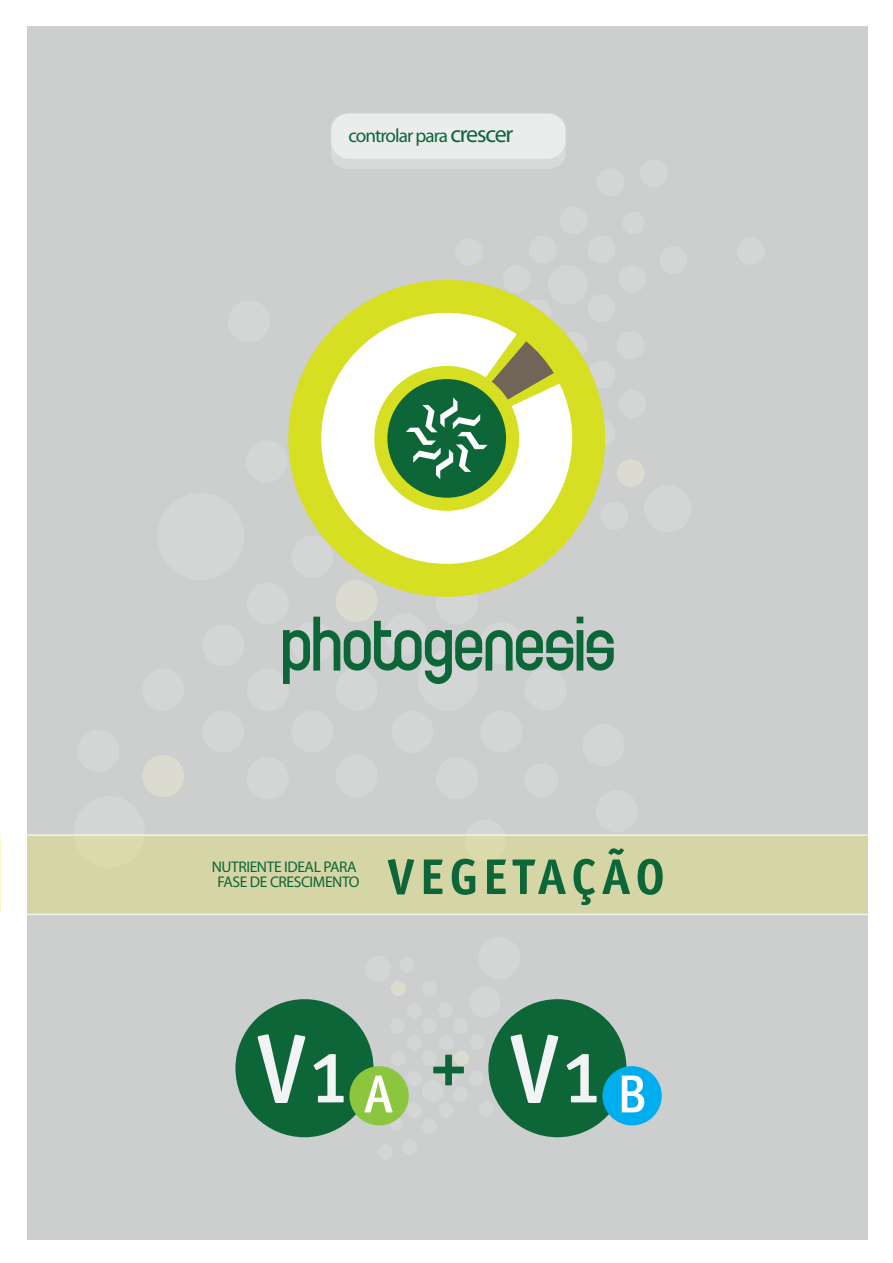
<style>
.page{position:relative;width:893px;height:1263px;background:#fff}
.page>*{position:absolute;margin:0;border:0;box-sizing:border-box;transform-origin:0 0}
.t1{font:97.8px "Officina San Md OSITCTT Medium";color:#f2f3f4}
.t2{font:700 50.4px "Officina Sans Std";letter-spacing:.1em;color:#0c6638}
.t3{font:italic 700 19.2px "Futura BT";letter-spacing:-.05em;color:#0c6638}
.t4{font:15.45px/15.5px "Futura BT";letter-spacing:-.025em;color:#0c6638;text-align:center}
.s1{font-size:24px}
.s2{font-size:82.2px}
</style>
<div class="page">
<div style="left:3px;top:3px;width:890px;height:1258px;background:#cdcece"></div>
<div style="left:582px;top:724px;width:42px;height:42px;background:#d4d5d5;border-radius:50%"></div>
<div style="left:77px;top:730px;width:42px;height:42px;background:#d4d5d5;border-radius:50%"></div>
<div style="left:464px;top:819px;width:42px;height:42px;background:#d4d5d5;border-radius:50%"></div>
<div style="left:478px;top:937px;width:42px;height:42px;background:#d4d5d5;border-radius:50%"></div>
<div style="left:246px;top:440px;width:42px;height:42px;background:#d4d5d5;border-radius:50%"></div>
<div style="left:596px;top:790px;width:42px;height:42px;background:#d4d5d5;border-radius:50%"></div>
<div style="left:228px;top:300px;width:42px;height:42px;background:#d4d5d5;border-radius:50%"></div>
<div style="left:142px;top:755px;width:42px;height:42px;background:#dbdbd0;border-radius:50%"></div>
<div style="left:142px;top:668px;width:42px;height:43px;background:#d4d5d5;border-radius:50%"></div>
<div style="left:247px;top:757px;width:42px;height:42px;background:#d4d5d5;border-radius:50%"></div>
<div style="left:291px;top:711px;width:42px;height:42px;background:#d4d5d5;border-radius:50%"></div>
<div style="left:335px;top:755px;width:43px;height:42px;background:#d4d5d5;border-radius:50%"></div>
<div style="left:335px;top:668px;width:43px;height:43px;background:#d4d5d5;border-radius:50%"></div>
<div style="left:436px;top:757px;width:42px;height:42px;background:#d4d5d5;border-radius:50%"></div>
<div style="left:480px;top:711px;width:42px;height:42px;background:#d4d5d5;border-radius:50%"></div>
<div style="left:525px;top:763px;width:33px;height:34px;background:#d4d5d5;border-radius:50%"></div>
<div style="left:525px;top:668px;width:42px;height:43px;background:#d4d5d5;border-radius:50%"></div>
<div style="left:202px;top:711px;width:42px;height:42px;background:#d4d5d5;border-radius:50%"></div>
<div style="left:202px;top:624px;width:42px;height:42px;background:#d4d5d5;border-radius:50%"></div>
<div style="left:247px;top:669px;width:42px;height:42px;background:#d4d5d5;border-radius:50%"></div>
<div style="left:247px;top:582px;width:42px;height:42px;background:#d4d5d5;border-radius:50%"></div>
<div style="left:291px;top:536px;width:42px;height:42px;background:#d4d5d5;border-radius:50%"></div>
<div style="left:335px;top:580px;width:43px;height:42px;background:#dbdbd0;border-radius:50%"></div>
<div style="left:157px;top:493px;width:87px;height:87px;background:#d4d5d5;border-radius:50%"></div>
<div style="left:392px;top:711px;width:42px;height:42px;background:#d4d5d5;border-radius:50%"></div>
<div style="left:384px;top:613px;width:42px;height:42px;background:#d4d5d5;border-radius:50%"></div>
<div style="left:418px;top:650px;width:60px;height:61px;background:#d4d5d5;border-radius:50%"></div>
<div style="left:436px;top:582px;width:42px;height:42px;background:#d4d5d5;border-radius:50%"></div>
<div style="left:73px;top:796px;width:72px;height:72px;background:#d4d5d5;border-radius:50%"></div>
<div style="left:596px;top:168px;width:28px;height:28px;background:#d4d5d5;border-radius:50%"></div>
<div style="left:600px;top:502px;width:28px;height:28px;background:#d4d5d5;border-radius:50%"></div>
<div style="left:659px;top:246px;width:28px;height:28px;background:#d4d5d5;border-radius:50%"></div>
<div style="left:737px;top:237px;width:28px;height:28px;background:#d4d5d5;border-radius:50%"></div>
<div style="left:640px;top:160px;width:28px;height:27px;background:#d4d5d5;border-radius:50%"></div>
<div style="left:617px;top:459px;width:28px;height:28px;background:#dbdbd0;border-radius:50%"></div>
<div style="left:618px;top:390px;width:28px;height:28px;background:#d4d5d5;border-radius:50%"></div>
<div style="left:588px;top:361px;width:27px;height:28px;background:#d4d5d5;border-radius:50%"></div>
<div style="left:617px;top:331px;width:28px;height:28px;background:#d4d5d5;border-radius:50%"></div>
<div style="left:560px;top:331px;width:28px;height:28px;background:#d4d5d5;border-radius:50%"></div>
<div style="left:618px;top:265px;width:28px;height:28px;background:#d4d5d5;border-radius:50%"></div>
<div style="left:588px;top:236px;width:27px;height:28px;background:#d4d5d5;border-radius:50%"></div>
<div style="left:622px;top:212px;width:23px;height:22px;background:#d4d5d5;border-radius:50%"></div>
<div style="left:560px;top:206px;width:28px;height:28px;background:#d4d5d5;border-radius:50%"></div>
<svg style="left:588px;top:419px;width:27px;height:28px"></svg>
<div style="left:588px;top:294px;width:27px;height:28px;background:#d4d5d5;border-radius:50%"></div>
<div style="left:523px;top:299px;width:28px;height:28px;background:#d4d5d5;border-radius:50%"></div>
<div style="left:548px;top:265px;width:40px;height:40px;background:#d4d5d5;border-radius:50%"></div>
<div style="left:503px;top:265px;width:28px;height:28px;background:#d4d5d5;border-radius:50%"></div>
<div style="left:529px;top:236px;width:28px;height:28px;background:#d4d5d5;border-radius:50%"></div>
<div style="left:455px;top:238px;width:28px;height:28px;background:#d4d5d5;border-radius:50%"></div>
<div style="left:644px;top:485px;width:47px;height:47px;background:#d4d5d5;border-radius:50%"></div>
<svg style="left:283px;top:617px;width:331px;height:67px"></svg>
<div style="left:288px;top:280px;width:317px;height:317px;background:#d6df21;border-radius:50%"></div>
<svg style="left:320px;top:312px;width:254px;height:253px;fill:#fff"></svg>
<svg style="left:406px;top:341px;width:148px;height:138px"></svg>
<hr style="left:0;top:834px;width:890px;height:2px;background:#f2f3f4">
<div style="left:0;top:836px;width:893px;height:76px;background:#d6d5a6"></div>
<hr style="left:1px;top:913px;width:887px;height:2px;background:#f2f3f4">
<svg style="left:331px;top:113px;width:235px;height:55px"></svg>
<div style="left:1px;top:3px;width:26px;height:1260px;background:#fff"></div>
<div style="left:869px;top:3px;width:24px;height:1260px;background:#fff"></div>
<div style="left:4px;top:1240px;width:889px;height:23px;background:#fff"></div>
<div style="left:4px;top:0;width:889px;height:26px;background:#fff"></div>
<div style="left:402px;top:1139px;width:15px;height:16px;background:#d4d5d5;border-radius:50%"></div>
<div style="left:400px;top:957px;width:15px;height:16px;background:#d4d5d5;border-radius:50%"></div>
<div style="left:378px;top:1144px;width:15px;height:15px;background:#d4d5d5;border-radius:50%"></div>
<div style="left:489px;top:1047px;width:15px;height:15px;background:#d1d2d2;border-radius:50%"></div>
<div style="left:391px;top:981px;width:15px;height:15px;background:#dbdbd0;border-radius:50%"></div>
<div style="left:422px;top:981px;width:15px;height:15px;background:#d4d5d5;border-radius:50%"></div>
<div style="left:390px;top:1018px;width:15px;height:16px;background:#d4d5d5;border-radius:50%"></div>
<div style="left:407px;top:1035px;width:15px;height:15px;background:#d4d5d5;border-radius:50%"></div>
<div style="left:391px;top:1050px;width:15px;height:16px;background:#d4d5d5;border-radius:50%"></div>
<div style="left:422px;top:1050px;width:15px;height:16px;background:#d4d5d5;border-radius:50%"></div>
<div style="left:407px;top:1103px;width:15px;height:15px;background:#d4d5d5;border-radius:50%"></div>
<div style="left:391px;top:1119px;width:12px;height:12px;background:#d4d5d5;border-radius:50%"></div>
<div style="left:422px;top:1119px;width:15px;height:15px;background:#d4d5d5;border-radius:50%"></div>
<div style="left:407px;top:1002px;width:15px;height:16px;background:#d4d5d5;border-radius:50%"></div>
<div style="left:438px;top:1002px;width:15px;height:16px;background:#d4d5d5;border-radius:50%"></div>
<div style="left:422px;top:1018px;width:15px;height:16px;background:#d4d5d5;border-radius:50%"></div>
<div style="left:453px;top:1018px;width:15px;height:16px;background:#d4d5d5;border-radius:50%"></div>
<div style="left:439px;top:1035px;width:15px;height:15px;background:#d4d5d5;border-radius:50%"></div>
<div style="left:470px;top:1035px;width:15px;height:15px;background:#d4d5d5;border-radius:50%"></div>
<div style="left:454px;top:1050px;width:15px;height:16px;background:#dbdbd0;border-radius:50%"></div>
<div style="left:469px;top:986px;width:31px;height:32px;background:#d4d5d5;border-radius:50%"></div>
<div style="left:407px;top:1071px;width:15px;height:15px;background:#d4d5d5;border-radius:50%"></div>
<div style="left:422px;top:1080px;width:22px;height:22px;background:#d4d5d5;border-radius:50%"></div>
<div style="left:453px;top:1087px;width:15px;height:15px;background:#d4d5d5;border-radius:50%"></div>
<div style="left:439px;top:1103px;width:15px;height:15px;background:#d4d5d5;border-radius:50%"></div>
<div style="left:479px;top:1101px;width:15px;height:16px;background:#d4d5d5;border-radius:50%"></div>
<div style="left:469px;top:1071px;width:15px;height:15px;background:#d4d5d5;border-radius:50%"></div>
<div style="left:365px;top:956px;width:26px;height:26px;background:#d4d5d5;border-radius:50%"></div>
<div style="left:235px;top:999px;width:138px;height:138px;background:#0c6638;border-radius:50%"></div>
<div style="left:349px;top:1066px;width:60px;height:59px;background:#8bc63e;border-radius:50%"></div>
<div style="left:488px;top:999px;width:138px;height:138px;background:#0c6638;border-radius:50%"></div>
<div style="left:602px;top:1066px;width:60px;height:59px;background:#00aeef;border-radius:50%"></div>
<svg style="left:433px;top:1055px;width:31px;height:30px"></svg>
<p class="t3" style="left:348px;top:123px;width:167px">controlar para <span class="s1">crescer</span></p>
<p class="t4" style="left:212px;top:859px;width:149px">NUTRIENTE IDEAL PARA<br>FASE DE CRESCIMENTO</p>
<h2 class="t2" style="left:387px;top:845px;width:280px">VEGETAÇÃO</h2>
<h1 class="t1" style="left:257px;top:1012px;width:392px">V<span class="s2">1</span><sub>A</sub> V<span class="s2">1</span><sub>B</sub></h1>
</div>
